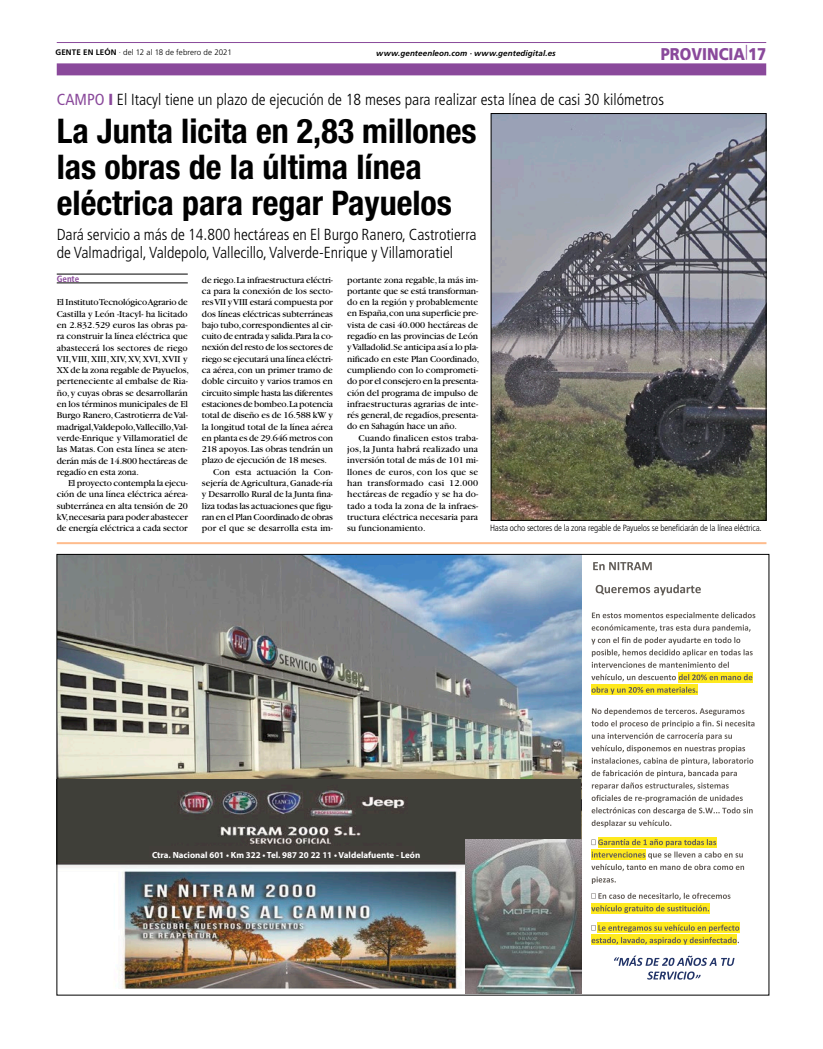
<style>
.page{position:relative;width:823px;height:1049px;background:#fff}
.page>*{position:absolute;margin:0;border:0;box-sizing:border-box;transform-origin:0 0}
.t1{font:700 condensed 34px/36px "Helvetica Neue LT Std";color:#000}
.t2{font:900 17px "Frutiger LT Std";color:#8a499b;scale:.88 1}
.t3{font:300 condensed 16px/18px "Frutiger LT Std";color:#000}
.t4{font:9.5px/11.3px "Garamond";letter-spacing:-.01em;color:#000}
.t5{font:9.5px "Garamond";letter-spacing:.01em;color:#000}
.t6{font:300 condensed 9px "Frutiger LT Std";letter-spacing:-.02em;color:#000}
.t7{font:700 condensed 9px "Frutiger LT Std";letter-spacing:-.005em;color:#8a499b}
.t8{font:700 8.9px "Myriad Pro";color:#fff}
.t9{font:italic 700 8px "Frutiger LT Std";letter-spacing:.015em;color:#000}
.t10{font:300 8px "Frutiger LT Std";letter-spacing:.005em;color:#000}
.s1{font-weight:700}
.s2{font-weight:400;color:#8a499b}
.s3{font-weight:900;color:#8a499b}
</style>
<div class="page">
<hr style="left:57px;top:42px;width:708px;height:1px;background:#8a499b">
<div style="left:57px;top:63px;width:708px;height:12px;background:#8a499b"></div>
<hr style="left:57px;top:542px;width:709px;height:2px;background:#febc8d">
<img style="left:492px;top:115px;width:271px;height:403px">
<div style="left:490px;top:113px;width:275px;height:407px;border:1px solid #000"></div>
<hr style="left:57px;top:274px;width:131px;height:1px;background:#000">
<hr style="left:57px;top:283px;width:131px;height:1px;background:#000">
<img style="left:59px;top:556px;width:522px;height:415px">
<img style="left:59px;top:780px;width:521px;height:208px">
<img style="left:465px;top:840px;width:115px;height:153px">
<svg style="left:593px;top:562px;width:58px;height:8px"></svg>
<svg style="left:595px;top:584px;width:105px;height:11px"></svg>
<svg style="left:591px;top:612px;width:164px;height:56px"></svg>
<div style="left:678px;top:672px;width:74px;height:10px;background:#fee91e"></div>
<svg style="left:591px;top:674px;width:160px;height:7px"></svg>
<div style="left:591px;top:684px;width:106px;height:11px;background:#fee91e"></div>
<svg style="left:591px;top:687px;width:106px;height:7px"></svg>
<svg style="left:591px;top:708px;width:163px;height:119px"></svg>
<div style="left:597px;top:836px;width:119px;height:11px;background:#fee91e"></div>
<svg style="left:591px;top:839px;width:152px;height:45px"></svg>
<div style="left:591px;top:903px;width:118px;height:11px;background:#fee91e"></div>
<svg style="left:591px;top:893px;width:139px;height:20px"></svg>
<div style="left:597px;top:922px;width:142px;height:11px;background:#fee91e"></div>
<div style="left:591px;top:934px;width:145px;height:11px;background:#fee91e"></div>
<svg style="left:591px;top:924px;width:147px;height:20px"></svg>
<svg style="left:614px;top:955px;width:120px;height:24px"></svg>
<div style="left:149px;top:846px;width:265px;height:10px;background:#423e3a"></div>
<p class="t10" style="left:55px;top:48px;width:178px"><span class="s1">GENTE EN LEÓN</span> · del 12 al 18 de febrero de 2021</p>
<p class="t9" style="left:376px;top:49px;width:181px">www.genteenleon.com · www.gentedigital.es</p>
<h2 class="t2" style="left:660px;top:43px;width:121px">PROVINCIA<sup>|</sup>17</h2>
<h3 class="t3" style="left:57px;top:90px;width:608px"><span class="s2">CAMPO</span> <span class="s3">I</span> El Itacyl tiene un plazo de ejecución de 18 meses para realizar esta línea de casi 30 kilómetros</h3>
<h1 class="t1" style="left:57px;top:112px;width:421px">La Junta licita en 2,83 millones las obras de la última línea eléctrica para regar Payuelos</h1>
<h3 class="t3" style="left:57px;top:226px;width:421px">Dará servicio a más de 14.800 hectáreas en El Burgo Ranero, Castrotierra de Valmadrigal, Valdepolo, Vallecillo, Valverde-Enrique y Villamoratiel</h3>
<p class="t7" style="left:57px;top:273px;width:24px">Gente</p>
<p class="t4" style="left:57px;top:297px;width:134px">El Instituto Tecnológico Agrario de Castilla y León -Itacyl- ha licitado en 2.832.529 euros las obras pa&shy;ra construir la línea eléctrica que abastecerá los sectores de riego VII,VIII, XIII, XIV, XV, XVI, XVII y XX de la zona regable de Payuelos, perteneciente al embalse de Ria&shy;ño, y cuyas obras se desarrollarán en los términos municipales de El Burgo Ranero, Castrotierra de Val&shy;madrigal,Valdepolo,Vallecillo,Val&shy;verde-Enrique y Villamoratiel de las Matas. Con esta línea se aten&shy;derán más de 14.800 hectáreas de regadío en esta zona.</p>
<p class="t4" style="left:57px;top:478px;width:132px;text-align:justify;text-indent:11px">El proyecto contempla la ejecu&shy;ción de una línea eléctrica aérea&shy;subterránea en alta tensión de 20 kV,necesaria para poder abastecer de energía eléctrica a cada sector</p>
<p class="t4" style="left:202px;top:274px;width:132px">de riego. La infraestructura eléctri-</p>
<p class="t4" style="left:202px;top:285px;width:132px">ca para la conexión de los secto-</p>
<p class="t4" style="left:202px;top:297px;width:132px">res VII y VIII estará compuesta por</p>
<p class="t4" style="left:202px;top:308px;width:132px">dos líneas eléctricas subterráneas</p>
<p class="t4" style="left:202px;top:319px;width:132px">bajo tubo, correspondientes al cir-</p>
<p class="t4" style="left:202px;top:331px;width:132px">cuito de entrada y salida.Para la co-</p>
<p class="t4" style="left:202px;top:342px;width:132px">nexión del resto de los sectores de</p>
<p class="t4" style="left:202px;top:353px;width:132px">riego se ejecutará una línea eléctri-</p>
<p class="t4" style="left:202px;top:364px;width:132px">ca aérea, con un primer tramo de</p>
<p class="t4" style="left:202px;top:376px;width:132px">doble circuito y varios tramos en</p>
<p class="t4" style="left:202px;top:387px;width:132px">circuito simple hasta las diferentes</p>
<p class="t4" style="left:202px;top:398px;width:132px">estaciones de bombeo.La potencia</p>
<p class="t4" style="left:202px;top:410px;width:132px">total de diseño es de 16.588 kW y</p>
<p class="t4" style="left:202px;top:421px;width:132px">la longitud total de la línea aérea</p>
<p class="t4" style="left:202px;top:432px;width:132px">en planta es de 29.646 metros con</p>
<p class="t4" style="left:202px;top:444px;width:132px">218 apoyos. Las obras tendrán un</p>
<p class="t4" style="left:202px;top:455px;width:126px">plazo de ejecución de 18 meses.</p>
<p class="t5" style="left:213px;top:467px;width:121px">Con esta actuación la Con-</p>
<p class="t4" style="left:202px;top:477px;width:132px">sejería de Agricultura, Ganade-ría</p>
<p class="t4" style="left:202px;top:489px;width:132px">y Desarrollo Rural de la Junta fina-</p>
<p class="t4" style="left:202px;top:500px;width:132px">liza todas las actuaciones que figu-</p>
<p class="t4" style="left:202px;top:511px;width:132px">ran en el Plan Coordinado de obras</p>
<p class="t5" style="left:202px;top:523px;width:132px">por el que se desarrolla esta im-</p>
<p class="t4" style="left:347px;top:274px;width:134px">portante zona regable, la más im&shy;portante que se está transforman&shy;do en la región y probablemente en España,con una superficie pre&shy;vista de casi 40.000 hectáreas de regadío en las provincias de León y Valladolid.Se anticipa así a lo pla&shy;nificado en este Plan Coordinado, cumpliendo con lo comprometi&shy;do por el consejero en la presenta&shy;ción del programa de impulso de infraestructuras agrarias de inte&shy;rés general, de regadíos, presenta&shy;do en Sahagún hace un año.</p>
<p class="t4" style="left:347px;top:432px;width:132px;text-align:justify;text-indent:11px">Cuando finalicen estos traba&shy;jos, la Junta habrá realizado una inversión total de más de 101 mi&shy;llones de euros, con los que se han transformado casi 12.000 hectáreas de regadío y se ha do&shy;tado a toda la zona de la infraes&shy;tructura eléctrica necesaria para su funcionamiento.</p>
<p class="t6" style="left:490px;top:523px;width:273px">Hasta ocho sectores de la zona regable de Payuelos se beneficiarán de la línea eléctrica.</p>
<p class="t8" style="left:152px;top:849px;width:269px">Ctra. Nacional 601 • Km 322 • Tel. 987 20 22 11 • Valdelafuente - León</p>
</div>
